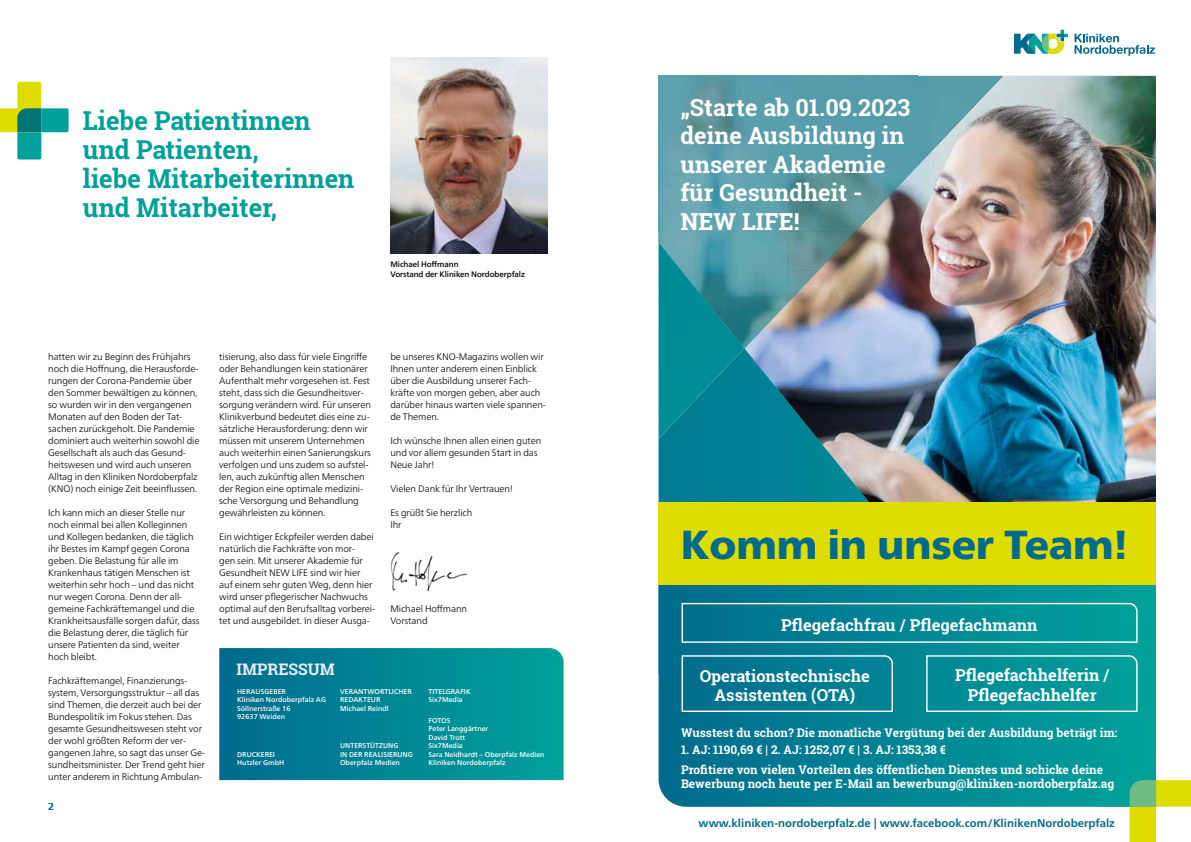
<style>
.page{position:relative;width:1191px;height:842px;background:#fff}
.page>*{position:absolute;margin:0;border:0;box-sizing:border-box;transform-origin:0 0}
.t1{font:900 40.4px "Frutiger Neue LT Pro";color:#006b8c}
.t2{font:700 26px/28.9px "Roboto Slab";color:#00a19a}
.t3{font:700 23.4px/28.5px "Roboto Slab";letter-spacing:.005em;color:#fff}
.t4{font:700 16.4px/20.8px "Roboto Slab";color:#fff;text-align:center}
.t5{font:700 15.9px "Roboto Slab";color:#e9eef9}
.t6{font:700 11.9px/14.9px "Roboto Slab";color:#fff}
.t7{font:700 11.2px "Frutiger Neue LT Pro";color:#006b8c}
.t8{font:300 11.1px "Roboto Slab";color:#fff}
.t9{font:500 10px "Frutiger Neue LT Pro";color:#006b8c}
.t10{font:300 9.5px/12px "Frutiger Neue LT Pro";letter-spacing:-.01em;color:#000}
.t11{font:500 8px/10px "Frutiger Neue LT Pro";letter-spacing:-.01em;color:#000}
.t12{font:500 7px/8.4px "Frutiger Neue LT Pro";color:#fff}
</style>
<div class="page">
<img style="left:390px;top:552px;width:78px;height:40px">
<svg style="left:1074px;top:34px;width:81px;height:22px"></svg>
<svg style="left:1014px;top:30px;width:54px;height:24px"></svg>
<svg style="left:219px;top:648px;width:344px;height:132px;background:#008694"></svg>
<img style="left:390px;top:58px;width:157px;height:196px">
<svg style="left:0;top:82px;width:69px;height:78px"></svg>
<img style="left:744px;top:76px;width:412px;height:426px">
<img style="left:658px;top:309px;width:86px;height:130px">
<img style="left:658px;top:76px;width:345px;height:78px">
<img style="left:658px;top:154px;width:259px;height:78px">
<svg style="left:916px;top:154px;width:13px;height:13px"></svg>
<img style="left:658px;top:231px;width:129px;height:78px">
<img style="left:787px;top:231px;width:68px;height:40px">
<img style="left:787px;top:270px;width:31px;height:33px">
<img style="left:713px;top:309px;width:68px;height:39px">
<svg style="left:658px;top:585px;width:498px;height:222px;background:#018594"></svg>
<div style="left:658px;top:502px;width:498px;height:83px;background:#dedc00"></div>
<svg style="left:1099px;top:750px;width:92px;height:92px"></svg>
<svg style="left:925px;top:654px;width:213px;height:59px;background:#0c989c"></svg>
<svg style="left:681px;top:602px;width:457px;height:41px;background:#128e9c"></svg>
<svg style="left:681px;top:654px;width:212px;height:59px;background:#0f8097"></svg>
<h2 class="t2" style="left:83px;top:106px;width:273px">Liebe Patientinnen und Patienten,<br>liebe Mitarbeiterinnen und Mitarbeiter,</h2>
<p class="t11" style="left:390px;top:259px;width:136px">Michael Hoffmann<br>Vorstand der Kliniken Nordoberpfalz</p>
<p class="t10" style="left:48px;top:351px;width:153px">hatten wir zu Beginn des Frühjahrs noch die Hoffnung, die Herausforde&shy;rungen der Corona-Pandemie über den Sommer bewältigen zu können, so wurden wir in den vergangenen Monaten auf den Boden der Tat&shy;sachen zurückgeholt. Die Pandemie dominiert auch weiterhin sowohl die Gesellschaft als auch das Gesund&shy;heitswesen und wird auch unseren Alltag in den Kliniken Nordoberpfalz (KNO) noch einige Zeit beeinflussen.</p>
<p class="t10" style="left:48px;top:507px;width:153px">Ich kann mich an dieser Stelle nur noch einmal bei allen Kolleginnen und Kollegen bedanken, die täglich ihr Bestes im Kampf gegen Corona geben. Die Belastung für alle im<br>Krankenhaus tätigen Menschen ist weiterhin sehr hoch – und das nicht nur wegen Corona. Denn der all&shy;gemeine Fachkräftemangel und die<br>Krankheitsausfälle sorgen dafür, dass die Belastung derer, die täglich für unsere Patienten da sind, weiter hoch bleibt.</p>
<p class="t10" style="left:48px;top:675px;width:158px">Fachkräftemangel, Finanzierungs&shy;system, Versorgungsstruktur – all das sind Themen, die derzeit auch bei der Bundespolitik im Fokus stehen. Das gesamte Gesundheitswesen steht vor der wohl größten Reform der ver&shy;gangenen Jahre, so sagt das unser Ge&shy;sundheitsminister. Der Trend geht hier unter anderem in Richtung Ambulan-</p>
<p class="t9" style="left:48px;top:800px;width:7px">2</p>
<p class="t10" style="left:219px;top:351px;width:153px">tisierung, also dass für viele Eingriffe oder Behandlungen kein stationärer Aufenthalt mehr vorgesehen ist. Fest steht, dass sich die Gesundheitsver&shy;sorgung verändern wird. Für unseren Klinikverbund bedeutet dies eine zu&shy;sätzliche Herausforderung: denn wir müssen mit unserem Unternehmen auch weiterhin einen Sanierungskurs verfolgen und uns zudem so aufstel&shy;len, auch zukünftig allen Menschen der Region eine optimale medizini&shy;sche Versorgung und Behandlung gewährleisten zu können.</p>
<p class="t10" style="left:219px;top:531px;width:157px">Ein wichtiger Eckpfeiler werden dabei natürlich die Fachkräfte von mor-<br>gen sein. Mit unserer Akademie für Gesundheit NEW LIFE sind wir hier auf einem sehr guten Weg, denn hier wird unser pflegerischer Nachwuchs optimal auf den Berufsalltag vorberei&shy;tet und ausgebildet. In dieser Ausga-</p>
<h3 class="t5" style="left:236px;top:658px;width:100px">IMPRESSUM</h3>
<p class="t10" style="left:390px;top:351px;width:157px">be unseres KNO-Magazins wollen wir<br>Ihnen unter anderem einen Einblick über die Ausbildung unserer Fach&shy;kräfte von morgen geben, aber auch darüber hinaus warten viele spannen&shy;de Themen.</p>
<p class="t10" style="left:390px;top:435px;width:152px">Ich wünsche Ihnen allen einen guten und vor allem gesunden Start in das<br>Neue Jahr!</p>
<p class="t10" style="left:390px;top:483px;width:124px">Vielen Dank für Ihr Vertrauen!</p>
<p class="t10" style="left:390px;top:507px;width:83px">Es grüßt Sie herzlich<br>Ihr</p>
<p class="t10" style="left:390px;top:603px;width:78px">Michael Hoffmann<br>Vorstand</p>
<p class="t12" style="left:237px;top:687px;width:90px">HERAUSGEBER<br>Kliniken Nordoberpfalz AG<br>Söllnerstraße 16<br>92637 Weiden</p>
<p class="t12" style="left:340px;top:687px;width:73px">VERANTWORTLICHER<br>REDAKTEUR<br>Michael Reindl</p>
<p class="t12" style="left:340px;top:742px;width:74px">UNTERSTÜTZUNG<br>IN DER REALISIERUNG<br>Oberpfalz Medien</p>
<p class="t12" style="left:237px;top:750px;width:48px">DRUCKEREI<br>Hutzler GmbH</p>
<p class="t12" style="left:428px;top:687px;width:44px">TITELGRAFIK<br>Six7Media</p>
<p class="t12" style="left:428px;top:716px;width:118px">FOTOS<br>Peter Langgärtner<br>David Trott<br>Six7Media<br>Sara Neidhardt – Oberpfalz Medien<br>Kliniken Nordoberpfalz</p>
<h3 class="t3" style="left:680px;top:93px;width:231px">„Starte ab 01.09.2023 deine Ausbildung in unserer Akademie für Gesundheit -<br>NEW LIFE!</h3>
<h1 class="t1" style="left:681px;top:521px;width:448px">Komm in unser Team!</h1>
<h3 class="t4" style="left:781px;top:614px;width:258px">Pflegefachfrau / Pflegefachmann</h3>
<h3 class="t4" style="left:699px;top:666px;width:172px;line-height:19.1px">Operationstechnische<br>Assistenten (OTA)</h3>
<h3 class="t4" style="left:955px;top:664px;width:156px">Pflegefachhelferin /<br>Pflegefachhelfer</h3>
<p class="t6" style="left:681px;top:725px;width:438px">Wusstest du schon? Die monatliche Vergütung bei der Ausbildung beträgt im:</p>
<p class="t6" style="left:681px;top:742px;width:267px">1. AJ: 1190,69 € | 2. AJ: 1252,07 € | 3. AJ: 1353,38 €</p>
<p class="t6" style="left:681px;top:762px;width:435px">Profitiere von vielen Vorteilen des öffentlichen Dienstes und schicke deine<br>Bewerbung noch heute per E-Mail an bewerbung@kliniken-nordoberpfalz.ag</p>
<p class="t8" style="left:680px;top:767px;width:394px">Bitte richten Sie Ihre Bewerbung an: bewerbung@kliniken-nordoberpfalz.ag</p>
<p class="t7" style="left:698px;top:817px;width:418px">www.kliniken-nordoberpfalz.de | www.facebook.com/KlinikenNordoberpfalz</p>
</div>
